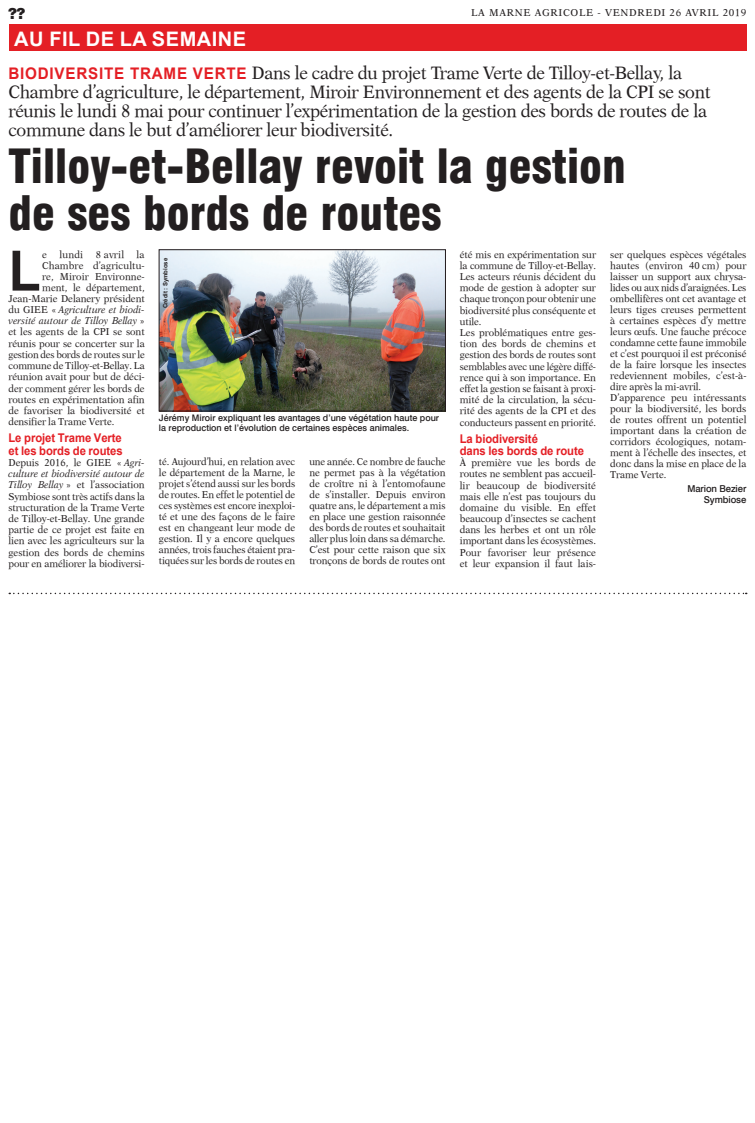
<style>
.page{position:relative;width:755px;height:1123px;background:#fff}
.page>*{position:absolute;margin:0;border:0;box-sizing:border-box;transform-origin:0 0}
.TEXTE_COURANT_25-02{font:700 56.1px "Arial";color:#231f20;scale:.94 1}
.titre_5cols{font:900 condensed 46px "Swiss 721 BT";color:#231f20}
.t1{font:700 20px "Arial";letter-spacing:.025em;color:#fff}
.chapo{font:18px/19px "New Aster";letter-spacing:-.02em;color:#231f20;scale:.94 1}
.Folio{font:14px "Swiss 721 BT Black No 2";color:#231f20}
.TEXTE_COURANT_25-02-2{font:700 12px "Arial";letter-spacing:-.01em;color:#e41f25;scale:.94 1}
.TEXTE_COURANT_25-02-3{font:10px/11.2px "New Aster";letter-spacing:-.005em;color:#231f20;text-align:justify;scale:.95 1}
.TEXTE_COURANT_25-02-4{font:10px/11px "New Aster";letter-spacing:-.005em;color:#231f20;text-align:justify;scale:.94 1}
.TEXTE_COURANT_25-02-5{font:italic 10px "New Aster";letter-spacing:-.005em;color:#231f20;scale:.95 1}
.Date{font:10px "New Aster";letter-spacing:.065em;color:#231f20}
.TEXTE_COURANT_25-02-6{font:10px "New Aster";letter-spacing:-.005em;color:#231f20;scale:.93 1}
.TEXTE_COURANT_25-02-7{font:10px "New Aster";letter-spacing:.02em;color:#231f20;scale:.95 1}
.TEXTE_COURANT_25-02-8{font:500 9.5px "Swiss 721 BT";letter-spacing:-.01em;color:#231f20}
.legende_2cols{font:500 9px/10px "Swiss 721 BT";color:#231f20}
.SP_-_Texte_courant{font:700 6px "Arial";letter-spacing:-.005em;color:#231f20}
.s1{font-family:"Arial";font-weight:700;font-size:16px;color:#e41f25}
.s2{font-style:normal}
.s3{font-style:italic}
</style>
<div class="page">
<div style="left:9px;top:24px;width:737px;height:27px;background:#e41f25"></div>
<img style="left:161px;top:251px;width:282px;height:158px">
<div style="left:159px;top:249px;width:286px;height:162px;border:1px solid #231b1d"></div>
<svg style="left:9px;top:592px;width:737px;height:2px"></svg>
<p class="Folio" style="left:9px;top:4px;width:18px">??</p>
<p class="Date" style="left:470px;top:7px;width:277px">LA MARNE AGRICOLE - VENDREDI 26 AVRIL 2019</p>
<p class="t1" style="left:14px;top:26px;width:233px">AU FIL DE LA SEMAINE</p>
<p class="chapo" style="left:9px;top:63px;width:748px"><span class="s1">BIODIVERSITE TRAME VERTE</span> Dans le cadre du projet Trame Verte de Tilloy-et-Bellay, la Chambre d’agriculture, le département, Miroir Environnement et des agents de la CPI se sont réunis le lundi 8 mai pour continuer l’expérimentation de la gestion des bords de routes de la commune dans le but d’améliorer leur biodiversité.</p>
<p class="titre_5cols" style="left:9px;top:139px;width:618px">Tilloy-et-Bellay revoit la gestion</p>
<p class="titre_5cols" style="left:9px;top:186px;width:434px">de ses bords de routes</p>
<p class="TEXTE_COURANT_25-02" style="left:9px;top:234px;width:36px">L</p>
<p class="TEXTE_COURANT_25-02-7" style="left:42px;top:248px;width:109px">e lundi 8 avril la</p>
<p class="TEXTE_COURANT_25-02-3" style="left:609px;top:248px;width:145px">ser quelques espèces végétales hautes (environ 40 cm) pour laisser un support aux chrysa&shy;lides ou aux nids d’araignées. Les ombellifères ont cet avantage et leurs tiges creuses permettent à certaines espèces d’y mettre leurs œufs. Une fauche précoce condamne cette faune immobile et c’est pourquoi il est préconisé de la faire lorsque les insectes redeviennent mobiles, c’est-à&shy;dire après la mi-avril.</p>
<p class="TEXTE_COURANT_25-02-3" style="left:609px;top:391px;width:145px">D’apparence peu intéressants pour la biodiversité, les bords de routes offrent un potentiel important dans la création de corridors écologiques, notam&shy;ment à l’échelle des insectes, et donc dans la mise en place de la Trame Verte.</p>
<p class="TEXTE_COURANT_25-02-8" style="left:686px;top:482px;width:61px">Marion Bezier</p>
<p class="TEXTE_COURANT_25-02-8" style="left:703px;top:493px;width:44px">Symbiose</p>
<p class="TEXTE_COURANT_25-02-3" style="left:459px;top:248px;width:145px">été mis en expérimentation sur la commune de Tilloy-et-Bellay.<br>Les acteurs réunis décident du mode de gestion à adopter sur chaque tronçon pour obtenir une biodiversité plus conséquente et utile.</p>
<p class="TEXTE_COURANT_25-02-3" style="left:459px;top:327px;width:145px">Les problématiques entre ges&shy;tion des bords de chemins et gestion des bords de routes sont semblables avec une légère diffé&shy;rence qui à son importance. En effet la gestion se faisant à proxi&shy;mité de la circulation, la sécu&shy;rité des agents de la CPI et des conducteurs passent en priorité.</p>
<p class="TEXTE_COURANT_25-02-2" style="left:459px;top:430px;width:85px">La biodiversité</p>
<p class="TEXTE_COURANT_25-02-2" style="left:459px;top:443px;width:133px">dans les bords de route</p>
<p class="TEXTE_COURANT_25-02-3" style="left:459px;top:457px;width:145px">À première vue les bords de routes ne semblent pas accueil&shy;lir beaucoup de biodiversité mais elle n’est pas toujours du domaine du visible. En effet beaucoup d’insectes se cachent dans les herbes et ont un rôle important dans les écosystèmes.<br>Pour favoriser leur présence et leur expansion il faut lais-</p>
<p class="SP_-_Texte_courant" style="left:161px;top:308px;width:52px;rotate:-90deg">Crédit : Symbiose</p>
<p class="TEXTE_COURANT_25-02-3" style="left:42px;top:259px;width:109px">Chambre d’agricultu-</p>
<p class="TEXTE_COURANT_25-02-3" style="left:42px;top:270px;width:109px">re, Miroir Environne-</p>
<p class="TEXTE_COURANT_25-02-3" style="left:42px;top:281px;width:109px">ment, le département,</p>
<p class="TEXTE_COURANT_25-02-3" style="left:9px;top:293px;width:145px">Jean-Marie Delanery président</p>
<p class="TEXTE_COURANT_25-02-5" style="left:9px;top:304px;width:145px"><span class="s2">du GIEE «</span> Agriculture et biodi-</p>
<p class="TEXTE_COURANT_25-02-5" style="left:9px;top:315px;width:145px">versité autour de Tilloy Bellay <span class="s2">»</span></p>
<p class="TEXTE_COURANT_25-02-3" style="left:9px;top:326px;width:145px">et les agents de la CPI se sont</p>
<p class="TEXTE_COURANT_25-02-3" style="left:9px;top:337px;width:145px">réunis pour se concerter sur la</p>
<p class="TEXTE_COURANT_25-02-6" style="left:9px;top:348px;width:148px">gestion des bords de routes sur le</p>
<p class="TEXTE_COURANT_25-02-4" style="left:9px;top:360px;width:146px">commune de Tilloy-et-Bellay. La</p>
<p class="TEXTE_COURANT_25-02-3" style="left:9px;top:371px;width:145px">réunion avait pour but de déci-</p>
<p class="TEXTE_COURANT_25-02-4" style="left:9px;top:382px;width:146px">der comment gérer les bords de</p>
<p class="TEXTE_COURANT_25-02-3" style="left:9px;top:393px;width:145px">routes en expérimentation afin</p>
<p class="TEXTE_COURANT_25-02-3" style="left:9px;top:405px;width:145px">de favoriser la biodiversité et</p>
<p class="TEXTE_COURANT_25-02-4" style="left:9px;top:416px;width:114px">densifier la Trame Verte.</p>
<p class="TEXTE_COURANT_25-02-2" style="left:9px;top:430px;width:122px">Le projet Trame Verte</p>
<p class="TEXTE_COURANT_25-02-2" style="left:9px;top:442px;width:123px">et les bords de routes</p>
<p class="TEXTE_COURANT_25-02-3" style="left:9px;top:457px;width:145px">Depuis 2016, le GIEE « <span class="s3">Agri&shy;culture et biodiversité autour de Tilloy Bellay</span> » et l’association Symbiose sont très actifs dans la structuration de la Trame Verte de Tilloy-et-Bellay. Une grande partie de ce projet est faite en lien avec les agriculteurs sur la gestion des bords de chemins pour en améliorer la biodiversi-</p>
<p class="TEXTE_COURANT_25-02-4" style="left:159px;top:455px;width:146px">té. Aujourd’hui, en relation avec le département de la Marne, le projet s’étend aussi sur les bords de routes. En effet le potentiel de ces systèmes est encore inexploi&shy;té et une des façons de le faire est en changeant leur mode de gestion. Il y a encore quelques années, trois fauches étaient pra&shy;tiquées sur les bords de routes en</p>
<p class="TEXTE_COURANT_25-02-4" style="left:309px;top:455px;width:146px">une année. Ce nombre de fauche ne permet pas à la végétation de croître ni à l’entomofaune de s’installer. Depuis environ quatre ans, le département a mis en place une gestion raisonnée des bords de routes et souhaitait aller plus loin dans sa démarche.<br>C’est pour cette raison que six tronçons de bords de routes ont</p>
<p class="legende_2cols" style="left:159px;top:412px;width:281px">Jérémy Miroir expliquant les avantages d’une végétation haute pour la reproduction et l’évolution de certaines espèces animales.</p>
</div>
